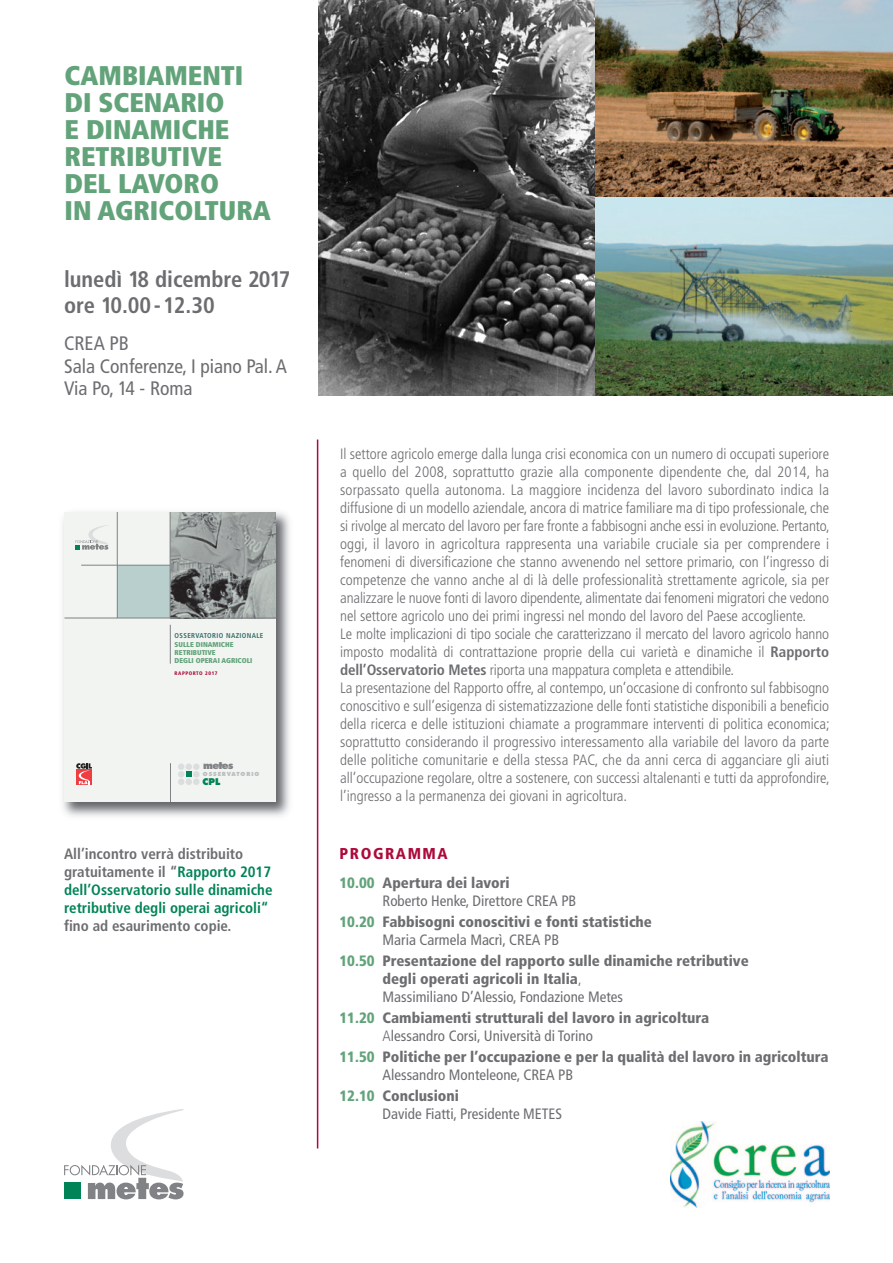
<style>
.page{position:relative;width:893px;height:1263px;background:#fff}
.page>*{position:absolute;margin:0;border:0;box-sizing:border-box;transform-origin:0 0}
.t1{font:900 condensed 27px/27px "Frutiger LT";color:#62a37a}
.t2{font:700 condensed 22.5px/25.5px "Frutiger LT";color:#6c6d70}
.t3{font:condensed 19.5px/22.5px "Frutiger LT";color:#6c6d70}
.t4{font:900 condensed 15.75px "Frutiger LT";letter-spacing:.1em;color:#ad0a3c}
.t5{font:300 condensed 15px/18px "Frutiger LT";color:#6c6d70}
.t6{font:900 condensed 15px/18px "Frutiger LT";color:#6c6d70}
.t7{font:condensed 15px/18px "Frutiger LT";color:#6c6d70}
.t8{font:700 condensed 15px/18px "Frutiger LT";color:#008455;text-align:justify}
.t9{font:700 condensed 15px "Frutiger LT";color:#6c6d70}
.t10{font:9.9px "Futura CE Extra Bold+WXSALE";letter-spacing:-.085em;color:#808285}
.t11{font:9px "Futura CE Extra Bold+WXSALE";color:#008456}
.t12{font:7.05px/7.8px "Frutiger LT Extra Black Cn+ZNSSFL";color:#64a47b}
.t13{font:7.05px "Frutiger LT Bold Cn+NCSSVR";letter-spacing:.05em;color:#366c67}
.t14{font:5.4px "Futura Extra Bold+SJBAHA";letter-spacing:.165em;color:#bbbdc0}
.t15{font:5.1px "Frutiger LT Black Cn+SVWDBL";letter-spacing:.105em;color:#ad0b3c}
.s1{font-weight:700}
.s2{color:#6c6d70}
.s3{font-weight:900;color:#62a37a}
.s4{font-weight:900}
.s5{color:#62a37a}
.s6{font-weight:400}
.s7{font-weight:300}
</style>
<div class="page">
<svg style="left:64px;top:1109px;width:120px;height:90px"></svg>
<img style="left:671px;top:1121px;width:158px;height:86px">
<img style="left:62px;top:512px;width:228px;height:305px">
<div style="left:64px;top:512px;width:212px;height:289px;background:#f1f4f0"></div>
<div style="left:117px;top:565px;width:53px;height:53px;background:#b8cfce"></div>
<img style="left:171px;top:512px;width:105px;height:106px">
<hr style="left:64px;top:618px;width:212px;height:1px;background:#808285">
<hr style="left:117px;top:512px;width:1px;height:106px;background:#808285">
<hr style="left:81px;top:565px;width:89px;height:1px;background:#808285">
<hr style="left:170px;top:625px;width:1px;height:39px;background:#808285">
<hr style="left:170px;top:512px;width:1px;height:106px;background:#808285">
<svg style="left:76px;top:525px;width:32px;height:25px"></svg>
<hr style="left:170px;top:763px;width:1px;height:38px;background:#808285">
<div style="left:178px;top:763px;width:6px;height:7px;background:#dcddde;border-radius:50%"></div>
<div style="left:186px;top:763px;width:6px;height:7px;background:#dcddde;border-radius:50%"></div>
<div style="left:193px;top:763px;width:7px;height:7px;background:#dcddde;border-radius:50%"></div>
<div style="left:193px;top:771px;width:7px;height:6px;background:#dcddde;border-radius:50%"></div>
<svg style="left:178px;top:771px;width:14px;height:14px"></svg>
<div style="left:193px;top:779px;width:7px;height:6px;background:#dcddde;border-radius:50%"></div>
<svg style="left:76px;top:784px;width:16px;height:1px"></svg>
<svg style="left:76px;top:763px;width:16px;height:21px"></svg>
<img style="left:319px;top:0;width:574px;height:395px">
<hr style="left:317px;top:439px;width:1px;height:709px;background:#ad0a3c">
<h1 class="t1" style="left:65px;top:63px;width:208px">CAMBIAMENTI<br>DI SCENARIO<br>E DINAMICHE<br>RETRIBUTIVE<br>DEL LAVORO<br>IN AGRICOLTURA</h1>
<h2 class="t2" style="left:64px;top:269px;width:228px">lunedì 18 dicembre 2017 ore 10.00-12.30</h2>
<h3 class="t3" style="left:64px;top:334px;width:224px">CREA PB<br>Sala Conferenze, I piano Pal. A<br>Via Po, 14 - Roma</h3>
<p class="t13" style="left:175px;top:633px;width:90px">OSSERVATORIO NAZIONALE</p>
<p class="t12" style="left:175px;top:642px;width:79px">SULLE DINAMICHE<br>RETRIBUTIVE<br>DEGLI OPERAI AGRICOLI</p>
<p class="t15" style="left:175px;top:671px;width:44px">RAPPORTO 2017</p>
<p class="t10" style="left:203px;top:758px;width:32px">metes</p>
<p class="t11" style="left:202px;top:775px;width:19px">CPL</p>
<p class="t14" style="left:203px;top:772px;width:58px">OSSERVATORIO</p>
<p class="t5" style="left:340px;top:445px;width:491px">Il settore agricolo emerge dalla lunga crisi economica con un numero di occupati superiore a quello del 2008, soprattutto grazie alla componente dipendente che, dal 2014, ha sorpassato quella autonoma. La maggiore incidenza del lavoro subordinato indica la diffusione di un modello aziendale, ancora di matrice familiare ma di tipo professionale, che si rivolge al mercato del lavoro per fare fronte a fabbisogni anche essi in evoluzione. Pertanto, oggi, il lavoro in agricoltura rappresenta una variabile cruciale sia per comprendere i fenomeni di diversificazione che stanno avvenendo nel settore primario, con l’ingresso di competenze che vanno anche al di là delle professionalità strettamente agricole, sia per analizzare le nuove fonti di lavoro dipendente, alimentate dai fenomeni migratori che vedono nel settore agricolo uno dei primi ingressi nel mondo del lavoro del Paese accogliente.<br>Le molte implicazioni di tipo sociale che caratterizzano il mercato del lavoro agricolo hanno imposto modalità di contrattazione proprie della cui varietà e dinamiche il <span class="s1">Rapporto dell’Osservatorio Metes</span> riporta una mappatura completa e attendibile.<br>La presentazione del Rapporto offre, al contempo, un’occasione di confronto sul fabbisogno conoscitivo e sull’esigenza di sistematizzazione delle fonti statistiche disponibili a beneficio della ricerca e delle istituzioni chiamate a programmare interventi di politica economica; soprattutto considerando il progressivo interessamento alla variabile del lavoro da parte delle politiche comunitarie e della stessa PAC, che da anni cerca di agganciare gli aiuti all’occupazione regolare, oltre a sostenere, con successi altalenanti e tutti da approfondire, l’ingresso a la permanenza dei giovani in agricoltura.</p>
<p class="t9" style="left:64px;top:847px;width:181px">All’incontro verrà distribuito</p>
<p class="t4" style="left:339px;top:846px;width:110px">PROGRAMMA</p>
<p class="t8" style="left:64px;top:864px;width:210px"><span class="s2">gratuitamente il “</span>Rapporto 2017 dell’Osservatorio sulle dinamiche retributive degli operai agricoli“</p>
<p class="t9" style="left:64px;top:919px;width:169px">fino ad esaurimento copie.</p>
<p class="t7" style="left:383px;top:875px;width:195px;text-indent:-43px"><span class="s3">10.00</span> <span class="s4">Apertura dei lavori<br></span>Roberto Henke, Direttore CREA PB</p>
<p class="t6" style="left:383px;top:913px;width:271px;text-indent:-43px"><span class="s5">10.20</span> Fabbisogni conoscitivi e fonti statistiche<br><span class="s6">Maria Carmela Macrì, CREA PB</span></p>
<p class="t6" style="left:383px;top:952px;width:368px;text-indent:-43px"><span class="s5">10.50</span> Presentazione del rapporto sulle dinamiche retributive degli operati agricoli in Italia<span class="s7">,<br></span><span class="s6">Massimiliano D’Alessio, Fondazione Metes</span></p>
<p class="t6" style="left:383px;top:1009px;width:328px;text-indent:-43px"><span class="s5">11.20</span> Cambiamenti strutturali del lavoro in agricoltura<br><span class="s7">A</span><span class="s6">lessandro Corsi, Università di Torino</span></p>
<p class="t6" style="left:383px;top:1048px;width:447px;text-indent:-43px"><span class="s5">11.50</span> Politiche per l’occupazione e per la qualità del lavoro in agricoltura<br><span class="s6">Alessandro Monteleone, CREA PB</span></p>
<p class="t7" style="left:383px;top:1088px;width:181px;text-indent:-43px"><span class="s3">12.10</span> <span class="s4">Conclusioni<br></span>Davide Fiatti, Presidente METES</p>
</div>
